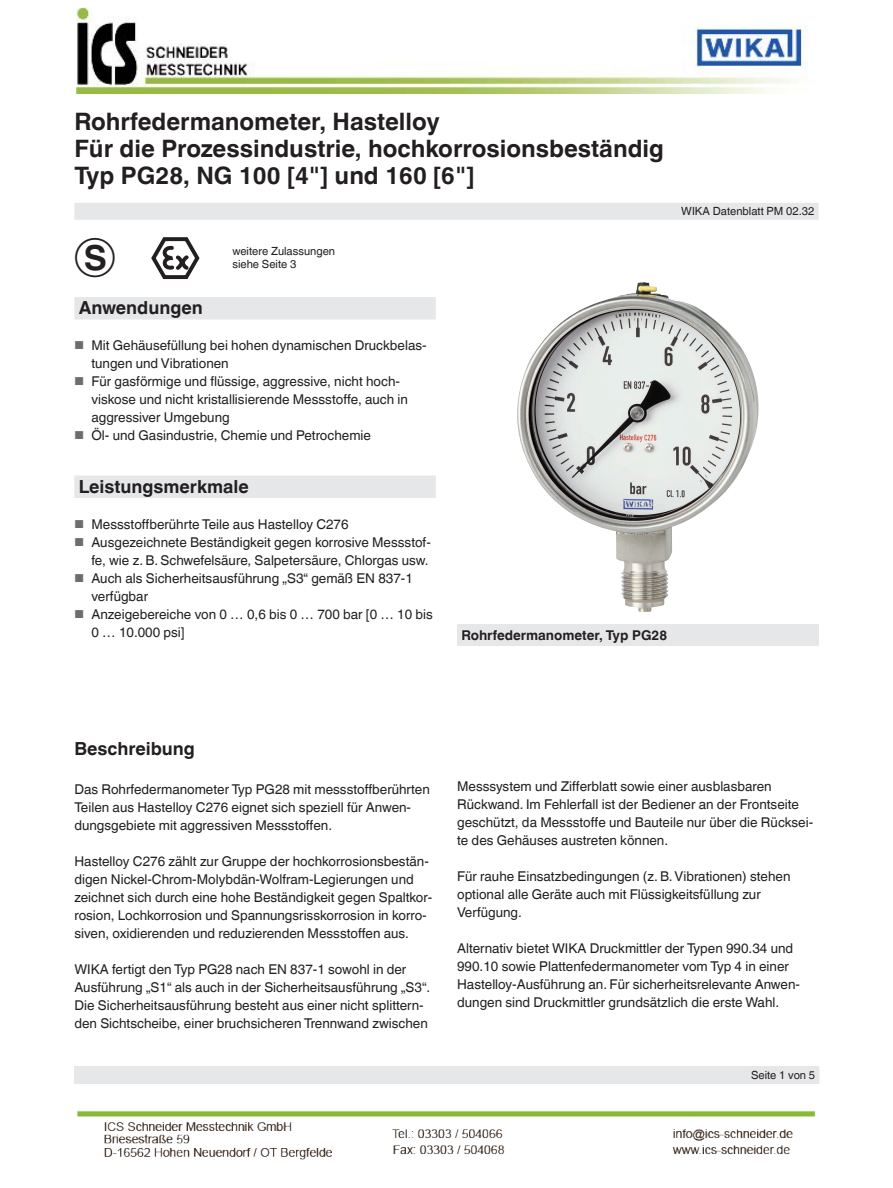
<style>
.page{position:relative;width:893px;height:1188px;background:#fff}
.page>*{position:absolute;margin:0;border:0;box-sizing:border-box;transform-origin:0 0}
.t1{font:43.5px "Wika";color:#231f20}
.t2{font:700 24px/27px "Helvetica World";color:#231f20}
.t3{font:700 18px "Helvetica World";color:#231f20}
.t4{font:13.5px/18px "Helvetica World";color:#231f20}
.t5{font:700 13.5px "Helvetica World";color:#231f20}
.t6{font:11.25px/12.3px "Helvetica World";color:#231f20}
.s1{font-size:11.55px;color:#6c6d70}
</style>
<div class="page">
<div style="left:74px;top:203px;width:745px;height:17px;background:#e6e7e9"></div>
<div style="left:74px;top:1066px;width:745px;height:18px;background:#e6e7e9"></div>
<img style="left:517px;top:282px;width:242px;height:330px">
<div style="left:457px;top:625px;width:362px;height:21px;background:#e6e7e9"></div>
<div style="left:74px;top:297px;width:362px;height:23px;background:#e6e7e9"></div>
<div style="left:74px;top:476px;width:362px;height:22px;background:#e6e7e9"></div>
<svg style="left:151px;top:237px;width:49px;height:43px"></svg>
<img style="left:77px;top:8px;width:731px;height:86px">
<img style="left:77px;top:1110px;width:739px;height:50px">
<h2 class="t2" style="left:74px;top:108px;width:591px">Rohrfedermanometer, Hastelloy<br>Für die Prozessindustrie, hochkorrosionsbeständig<br>Typ PG28, NG 100 [4"] und 160 [6"]</h2>
<h1 class="t1" style="left:74px;top:235px;width:43px">k</h1>
<p class="t6" style="left:232px;top:245px;width:104px">weitere Zulassungen siehe Seite 3</p>
<h3 class="t3" style="left:79px;top:297px;width:126px">Anwendungen</h3>
<p class="t4" style="left:91px;top:337px;width:337px;text-indent:-17px"><span class="s1">■</span> Mit Gehäusefüllung bei hohen dynamischen Druckbelas&shy;tungen und Vibrationen</p>
<p class="t4" style="left:91px;top:373px;width:318px;text-indent:-17px"><span class="s1">■</span> Für gasförmige und flüssige, aggressive, nicht hoch&shy;viskose und nicht kristallisierende Messstoffe, auch in aggressiver Umgebung</p>
<p class="t4" style="left:74px;top:427px;width:298px"><span class="s1">■</span> Öl- und Gasindustrie, Chemie und Petrochemie</p>
<h3 class="t3" style="left:79px;top:476px;width:172px">Leistungsmerkmale</h3>
<p class="t4" style="left:74px;top:515px;width:276px"><span class="s1">■</span> Messstoffberührte Teile aus Hastelloy C276</p>
<p class="t4" style="left:74px;top:533px;width:358px;text-align:right"><span class="s1">■</span> Ausgezeichnete Beständigkeit gegen korrosive Messstof&shy;fe, wie z. B. Schwefelsäure, Salpetersäure, Chlorgas usw.</p>
<p class="t4" style="left:91px;top:569px;width:323px;text-indent:-17px"><span class="s1">■</span> Auch als Sicherheitsausführung „S3“ gemäß EN 837-1 verfügbar</p>
<p class="t4" style="left:91px;top:605px;width:343px;text-indent:-17px"><span class="s1">■</span> Anzeigebereiche von 0 … 0,6 bis 0 … 700 bar [0 … 10 bis<br>0 … 10.000 psi]</p>
<p class="t5" style="left:461px;top:628px;width:207px">Rohrfedermanometer, Typ PG28</p>
<p class="t6" style="left:681px;top:205px;width:134px">WIKA Datenblatt PM 02.32</p>
<h3 class="t3" style="left:74px;top:738px;width:122px">Beschreibung</h3>
<p class="t4" style="left:74px;top:780px;width:357px">Das Rohrfedermanometer Typ PG28 mit messstoffberührten<br>Teilen aus Hastelloy C276 eignet sich speziell für Anwen&shy;dungsgebiete mit aggressiven Messstoffen.</p>
<p class="t4" style="left:74px;top:852px;width:359px">Hastelloy C276 zählt zur Gruppe der hochkorrosionsbestän&shy;digen Nickel-Chrom-Molybdän-Wolfram-Legierungen und zeichnet sich durch eine hohe Beständigkeit gegen Spaltkor&shy;rosion, Lochkorrosion und Spannungsrisskorrosion in korro&shy;siven, oxidierenden und reduzierenden Messstoffen aus.</p>
<p class="t4" style="left:74px;top:960px;width:357px">WIKA fertigt den Typ PG28 nach EN 837-1 sowohl in der Ausführung „S1“ als auch in der Sicherheitsausführung „S3“.<br>Die Sicherheitsausführung besteht aus einer nicht splittern&shy;den Sichtscheibe, einer bruchsicheren Trennwand zwischen</p>
<p class="t4" style="left:457px;top:777px;width:358px">Messsystem und Zifferblatt sowie einer ausblasbaren Rückwand. Im Fehlerfall ist der Bediener an der Frontseite geschützt, da Messstoffe und Bauteile nur über die Rücksei&shy;te des Gehäuses austreten können.</p>
<p class="t4" style="left:457px;top:867px;width:335px">Für rauhe Einsatzbedingungen (z. B. Vibrationen) stehen optional alle Geräte auch mit Flüssigkeitsfüllung zur<br>Verfügung.</p>
<p class="t4" style="left:457px;top:939px;width:344px">Alternativ bietet WIKA Druckmittler der Typen 990.34 und 990.10 sowie Plattenfedermanometer vom Typ 4 in einer Hastelloy-Ausführung an. Für sicherheitsrelevante Anwen&shy;dungen sind Druckmittler grundsätzlich die erste Wahl.</p>
<p class="t6" style="left:751px;top:1069px;width:66px">Seite 1 von 5</p>
</div>
